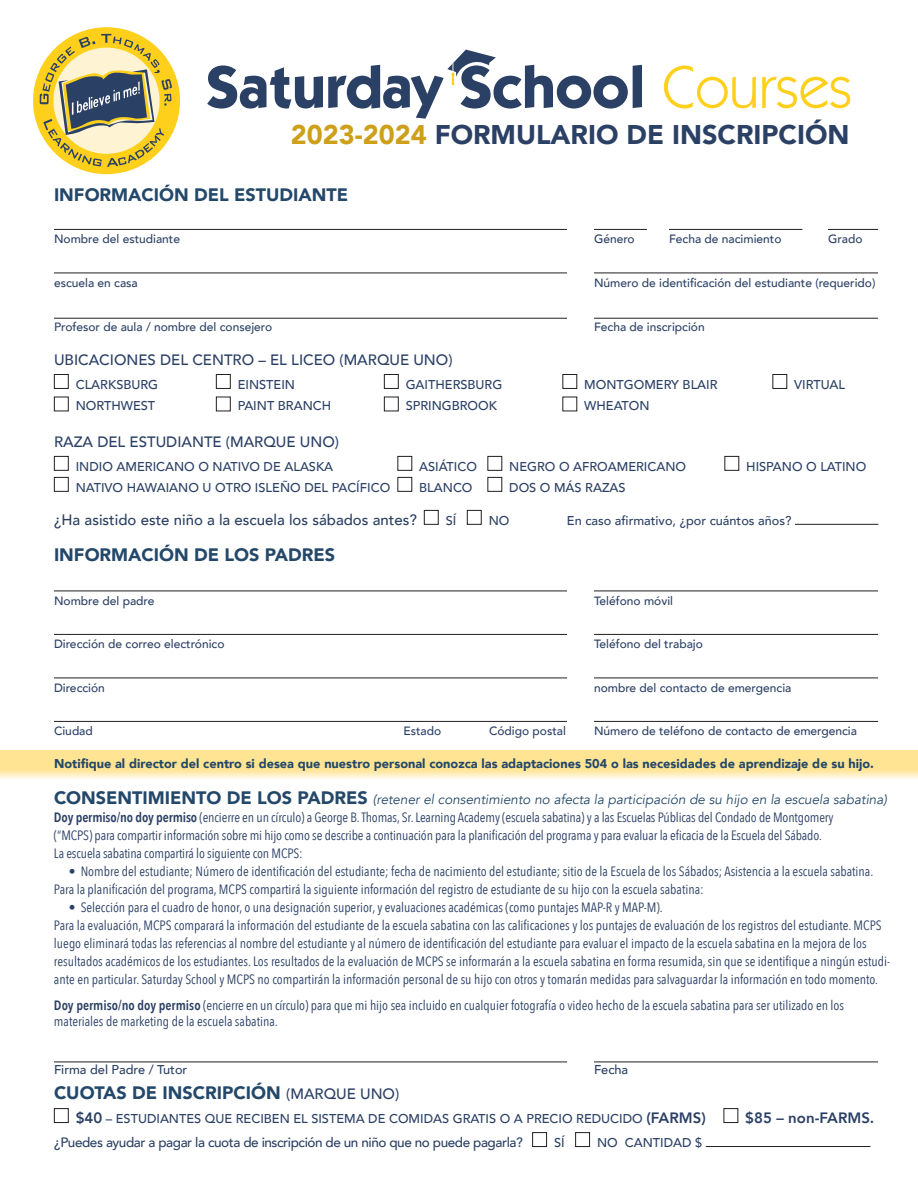
<style>
.page{position:relative;width:918px;height:1188px;background:#fff}
.page>*{position:absolute;margin:0;border:0;box-sizing:border-box;transform-origin:0 0}
.t1{font:700 60px "ITC Kabel Std";color:#2b4065}
.t2{font:900 27px "Avenir";color:#2b4065}
.t3{font:900 18px "Avenir";color:#24486a}
.t4{font:500 15px "Avenir";color:#2b4065}
.t5{font:800 15px "Avenir";color:#2b4065}
.t6{font:13.5px/18px "Avenir Next Condensed";color:#2b4065}
.t7{font:italic 13.5px "Avenir";color:#24486a}
.t8{font:500 13.5px "Avenir";letter-spacing:-.03em;color:#2b4065}
.t9{font:500 12.75px "Avenir";color:#2b4065}
.t10{font:900 12.75px "Avenir";color:#24486a}
.t11{font:500 12px "Avenir";color:#2b4065}
.s1{font-weight:400;color:#fed01c}
.s2{color:#ce9f18}
.s3{font-weight:900;font-style:normal;font-size:18px}
.s4{font-weight:600}
.s5{font-weight:500;font-size:15px;color:#2b4065}
.s6{font-weight:800;font-size:15px}
</style>
<div class="page">
<svg style="left:0;top:751px;width:918px;height:28px;background:#fee7a2"></svg>
<svg style="left:447px;top:50px;width:49px;height:35px"></svg>
<div style="left:33px;top:27px;width:147px;height:147px;background:#fed01c;border-radius:50%"></div>
<svg style="left:40px;top:34px;width:132px;height:133px"></svg>
<hr style="left:54px;top:229px;width:513px;height:1px;background:#231f20">
<hr style="left:594px;top:229px;width:53px;height:1px;background:#231f20">
<hr style="left:669px;top:229px;width:133px;height:1px;background:#231f20">
<hr style="left:828px;top:229px;width:50px;height:1px;background:#231f20">
<hr style="left:54px;top:273px;width:513px;height:1px;background:#231f20">
<hr style="left:594px;top:273px;width:284px;height:1px;background:#231f20">
<hr style="left:54px;top:318px;width:513px;height:1px;background:#231f20">
<hr style="left:594px;top:318px;width:284px;height:1px;background:#231f20">
<div style="left:54px;top:374px;width:15px;height:15px;border:1px solid #231f20"></div>
<div style="left:216px;top:374px;width:15px;height:15px;border:1px solid #231f20"></div>
<div style="left:384px;top:374px;width:15px;height:15px;border:1px solid #231f20"></div>
<div style="left:563px;top:374px;width:14px;height:15px;border:1px solid #231f20"></div>
<div style="left:773px;top:374px;width:14px;height:15px;border:1px solid #231f20"></div>
<div style="left:54px;top:397px;width:15px;height:14px;border:1px solid #231f20"></div>
<div style="left:216px;top:397px;width:15px;height:14px;border:1px solid #231f20"></div>
<div style="left:384px;top:397px;width:15px;height:14px;border:1px solid #231f20"></div>
<div style="left:54px;top:456px;width:15px;height:15px;border:1px solid #231f20"></div>
<div style="left:398px;top:456px;width:14px;height:15px;border:1px solid #231f20"></div>
<div style="left:488px;top:456px;width:14px;height:15px;border:1px solid #231f20"></div>
<div style="left:725px;top:456px;width:14px;height:15px;border:1px solid #231f20"></div>
<div style="left:54px;top:477px;width:15px;height:15px;border:1px solid #231f20"></div>
<div style="left:398px;top:477px;width:14px;height:15px;border:1px solid #231f20"></div>
<div style="left:488px;top:477px;width:14px;height:15px;border:1px solid #231f20"></div>
<div style="left:424px;top:510px;width:15px;height:15px;border:1px solid #231f20"></div>
<div style="left:467px;top:510px;width:15px;height:15px;border:1px solid #231f20"></div>
<hr style="left:795px;top:524px;width:83px;height:1px;background:#231f20">
<hr style="left:54px;top:591px;width:513px;height:1px;background:#231f20">
<hr style="left:594px;top:591px;width:284px;height:1px;background:#231f20">
<hr style="left:54px;top:634px;width:513px;height:1px;background:#231f20">
<hr style="left:594px;top:634px;width:284px;height:1px;background:#231f20">
<hr style="left:54px;top:678px;width:513px;height:1px;background:#231f20">
<hr style="left:594px;top:678px;width:284px;height:1px;background:#231f20">
<hr style="left:54px;top:721px;width:513px;height:1px;background:#231f20">
<hr style="left:594px;top:721px;width:284px;height:1px;background:#231f20">
<hr style="left:54px;top:1062px;width:513px;height:1px;background:#231f20">
<hr style="left:594px;top:1062px;width:284px;height:1px;background:#231f20">
<div style="left:54px;top:1108px;width:15px;height:15px;border:1px solid #231f20"></div>
<div style="left:724px;top:1108px;width:14px;height:15px;border:1px solid #231f20"></div>
<div style="left:532px;top:1132px;width:15px;height:15px;border:1px solid #231f20"></div>
<div style="left:575px;top:1132px;width:15px;height:15px;border:1px solid #231f20"></div>
<hr style="left:706px;top:1146px;width:164px;height:1px;background:#231f20">
<h1 class="t1" style="left:206px;top:51px;width:648px">Saturday School <span class="s1">Courses</span></h1>
<h2 class="t2" style="left:291px;top:112px;width:560px"><span class="s2">2023-2024</span> FORMULARIO DE INSCRIPCIÓN</h2>
<h3 class="t3" style="left:54px;top:180px;width:296px">INFORMACIÓN DEL ESTUDIANTE</h3>
<p class="t11" style="left:54px;top:229px;width:128px">Nombre del estudiante</p>
<p class="t11" style="left:594px;top:229px;width:42px">Género</p>
<p class="t11" style="left:669px;top:229px;width:114px">Fecha de nacimiento</p>
<p class="t11" style="left:828px;top:229px;width:36px">Grado</p>
<p class="t11" style="left:54px;top:272px;width:85px">escuela en casa</p>
<p class="t11" style="left:594px;top:272px;width:283px">Número de identificación del estudiante (requerido)</p>
<p class="t11" style="left:54px;top:316px;width:220px">Profesor de aula / nombre del consejero</p>
<p class="t11" style="left:594px;top:316px;width:112px">Fecha de inscripción</p>
<p class="t4" style="left:54px;top:347px;width:400px">UBICACIONES DEL CENTRO – EL LICEO (MARQUE UNO)</p>
<p class="t9" style="left:76px;top:373px;width:84px">CLARKSBURG</p>
<p class="t9" style="left:238px;top:373px;width:59px">EINSTEIN</p>
<p class="t9" style="left:406px;top:373px;width:98px">GAITHERSBURG</p>
<p class="t9" style="left:584px;top:373px;width:135px">MONTGOMERY BLAIR</p>
<p class="t9" style="left:794px;top:373px;width:53px">VIRTUAL</p>
<p class="t9" style="left:76px;top:394px;width:81px">NORTHWEST</p>
<p class="t9" style="left:238px;top:394px;width:95px">PAINT BRANCH</p>
<p class="t9" style="left:406px;top:394px;width:93px">SPRINGBROOK</p>
<p class="t9" style="left:584px;top:394px;width:67px">WHEATON</p>
<p class="t4" style="left:54px;top:429px;width:286px">RAZA DEL ESTUDIANTE (MARQUE UNO)</p>
<p class="t9" style="left:76px;top:455px;width:259px">INDIO AMERICANO O NATIVO DE ALASKA</p>
<p class="t9" style="left:419px;top:455px;width:59px">ASIÁTICO</p>
<p class="t9" style="left:509px;top:455px;width:179px">NEGRO O AFROAMERICANO</p>
<p class="t9" style="left:746px;top:455px;width:122px">HISPANO O LATINO</p>
<p class="t9" style="left:76px;top:476px;width:316px">NATIVO HAWAIANO U OTRO ISLEÑO DEL PACÍFICO</p>
<p class="t9" style="left:419px;top:476px;width:55px">BLANCO</p>
<p class="t9" style="left:509px;top:476px;width:118px">DOS O MÁS RAZAS</p>
<p class="t4" style="left:54px;top:507px;width:364px">¿Ha asistido este niño a la escuela los sábados antes?</p>
<p class="t9" style="left:446px;top:509px;width:12px">SÍ</p>
<p class="t9" style="left:489px;top:509px;width:22px">NO</p>
<p class="t9" style="left:567px;top:509px;width:226px">En caso afirmativo, ¿por cuántos años?</p>
<h3 class="t3" style="left:54px;top:540px;width:283px">INFORMACIÓN DE LOS PADRES</h3>
<p class="t11" style="left:54px;top:590px;width:102px">Nombre del padre</p>
<p class="t11" style="left:594px;top:590px;width:81px">Teléfono móvil</p>
<p class="t11" style="left:54px;top:634px;width:172px">Dirección de correo electrónico</p>
<p class="t11" style="left:594px;top:634px;width:110px">Teléfono del trabajo</p>
<p class="t11" style="left:54px;top:677px;width:52px">Dirección</p>
<p class="t11" style="left:594px;top:677px;width:199px">nombre del contacto de emergencia</p>
<p class="t11" style="left:54px;top:721px;width:40px">Ciudad</p>
<p class="t11" style="left:404px;top:721px;width:39px">Estado</p>
<p class="t11" style="left:489px;top:721px;width:78px">Código postal</p>
<p class="t11" style="left:594px;top:721px;width:265px">Número de teléfono de contacto de emergencia</p>
<p class="t10" style="left:54px;top:753px;width:821px">Notifique al director del centro si desea que nuestro personal conozca las adaptaciones 504 o las necesidades de aprendizaje de su hijo.</p>
<p class="t7" style="left:54px;top:792px;width:834px"><span class="s3">CONSENTIMIENTO DE LOS PADRES</span> (retener el consentimiento no afecta la participación de su hijo en la escuela sabatina)</p>
<p class="t6" style="left:54px;top:808px;width:781px"><span class="s4">Doy permiso/no doy permiso</span> (encierre en un círculo) a George B. Thomas, Sr. Learning Academy (escuela sabatina) y a las Escuelas Públicas del Condado de Montgomery (“MCPS) para compartir información sobre mi hijo como se describe a continuación para la planificación del programa y para evaluar la eficacia de la Escuela del Sábado.<br>La escuela sabatina compartirá lo siguiente con MCPS:</p>
<p class="t6" style="left:54px;top:862px;width:821px;text-indent:15px">• Nombre del estudiante; Número de identificación del estudiante; fecha de nacimiento del estudiante; sitio de la Escuela de los Sábados; Asistencia a la escuela sabatina.<br>Para la planificación del programa, MCPS compartirá la siguiente información del registro de estudiante de su hijo con la escuela sabatina:</p>
<p class="t6" style="left:54px;top:898px;width:838px;text-indent:15px">• Selección para el cuadro de honor, o una designación superior, y evaluaciones académicas (como puntajes MAP-R y MAP-M).<br>Para la evaluación, MCPS comparará la información del estudiante de la escuela sabatina con las calificaciones y los puntajes de evaluación de los registros del estudiante. MCPS luego eliminará todas las referencias al nombre del estudiante y al número de identificación del estudiante para evaluar el impacto de la escuela sabatina en la mejora de los resultados académicos de los estudiantes. Los resultados de la evaluación de MCPS se informarán a la escuela sabatina en forma resumida, sin que se identifique a ningún estudi&shy;ante en particular. Saturday School y MCPS no compartirán la información personal de su hijo con otros y tomarán medidas para salvaguardar la información en todo momento.</p>
<p class="t6" style="left:54px;top:996px;width:792px;line-height:16.2px"><span class="s4">Doy permiso/no doy permiso</span> (encierre en un círculo) para que mi hijo sea incluido en cualquier fotografía o video hecho de la escuela sabatina para ser utilizado en los materiales de marketing de la escuela sabatina.</p>
<p class="t9" style="left:54px;top:1059px;width:135px">Firma del Padre / Tutor</p>
<p class="t9" style="left:594px;top:1059px;width:36px">Fecha</p>
<h3 class="t3" style="left:54px;top:1077px;width:347px">CUOTAS DE INSCRIPCIÓN <span class="s5">(MARQUE UNO)</span></h3>
<p class="t9" style="left:76px;top:1107px;width:632px"><span class="s6">$40</span> – ESTUDIANTES QUE RECIBEN EL SISTEMA DE COMIDAS GRATIS O A PRECIO REDUCIDO <span class="s6">(FARMS)</span></p>
<p class="t5" style="left:745px;top:1106px;width:131px">$85 – non-FARMS.</p>
<p class="t8" style="left:54px;top:1131px;width:470px">¿Puedes ayudar a pagar la cuota de inscripción de un niño que no puede pagarla?</p>
<p class="t9" style="left:554px;top:1131px;width:12px">SÍ</p>
<p class="t9" style="left:597px;top:1131px;width:107px">NO CANTIDAD $</p>
</div>
